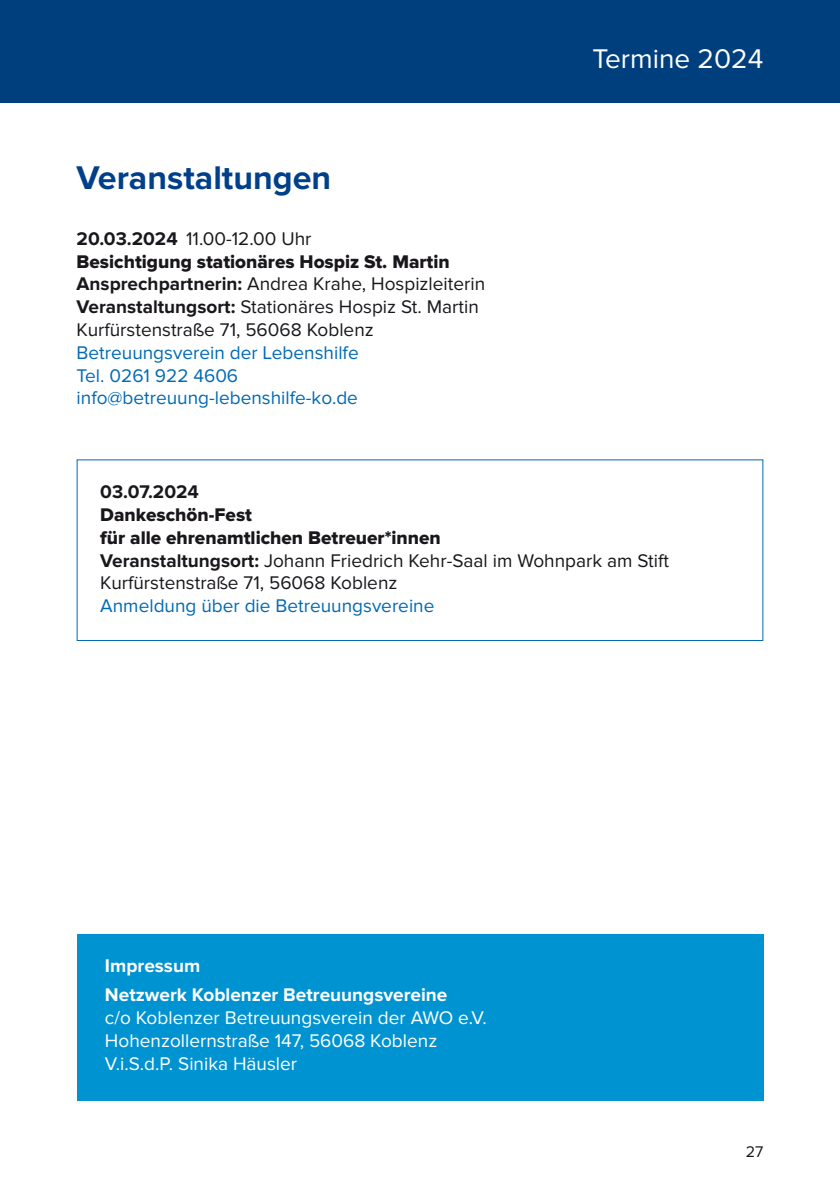
<style>
.page{position:relative;width:840px;height:1191px;background:#fff}
.page>*{position:absolute;margin:0;border:0;box-sizing:border-box;transform-origin:0 0}
.t1{font:700 34px "Proxima Nova";color:#003f8a}
.t2{font:28px "Proxima Nova";color:#fff}
.t3{font:19px/22.8px "Proxima Nova";color:#1a171c}
.t4{font:19px/22.8px "Proxima Nova";color:#006ab3}
.t5{font:19px/22.8px "Proxima Nova";color:#fff}
.t6{font:19px/22.8px "Proxima Nova Extrabld";color:#1a171c}
.t7{font:700 19px/29.6px "Proxima Nova";color:#fff}
.t8{font:700 19px "Proxima Nova";color:#1a171c}
.t9{font:16px "Proxima Nova";color:#1a171c}
.s1{font-weight:700}
</style>
<div class="page">
<div style="left:0;top:0;width:839px;height:102px;background:#003f7d"></div>
<div style="left:77px;top:933px;width:686px;height:167px;background:#0093d2"></div>
<div style="left:77px;top:459px;width:686px;height:182px;border:1px solid #006ab3"></div>
<h1 class="t1" style="left:77px;top:158px;width:256px">Veranstaltungen</h1>
<p class="t3" style="left:77px;top:227px;width:236px"><span class="s1">20.03.2024</span> 11.00-12.00 Uhr</p>
<p class="t6" style="left:77px;top:250px;width:374px">Besichtigung stationäres Hospiz St. Martin</p>
<p class="t3" style="left:77px;top:273px;width:410px"><span class="s1">Ansprechpartnerin:</span> Andrea Krahe, Hospizleiterin<br><span class="s1">Veranstaltungsort:</span> Stationäres Hospiz St. Martin<br>Kurfürstenstraße 71, 56068 Koblenz</p>
<p class="t4" style="left:77px;top:341px;width:283px">Betreuungsverein der Lebenshilfe<br>Tel. 0261 922 4606 info@betreuung-lebenshilfe-ko.de</p>
<h2 class="t2" style="left:592px;top:42px;width:172px">Termine 2024</h2>
<p class="t8" style="left:100px;top:481px;width:100px">03.07.2024</p>
<p class="t6" style="left:100px;top:503px;width:342px">Dankeschön-Fest<br>für alle ehrenamtlichen Betreuer*innen</p>
<p class="t3" style="left:100px;top:549px;width:570px"><span class="s1">Veranstaltungsort:</span> Johann Friedrich Kehr-Saal im Wohnpark am Stift<br>Kurfürstenstraße 71, 56068 Koblenz</p>
<p class="t4" style="left:100px;top:594px;width:335px">Anmeldung über die Betreuungsvereine</p>
<p class="t7" style="left:105px;top:950px;width:344px">Impressum<br>Netzwerk Koblenzer Betreuungsvereine</p>
<p class="t5" style="left:105px;top:1006px;width:381px">c/o Koblenzer Betreuungsverein der AWO e.V.<br>Hohenzollernstraße 147, 56068 Koblenz<br>V.i.S.d.P. Sinika Häusler</p>
<p class="t9" style="left:745px;top:1142px;width:19px">27</p>
</div>
